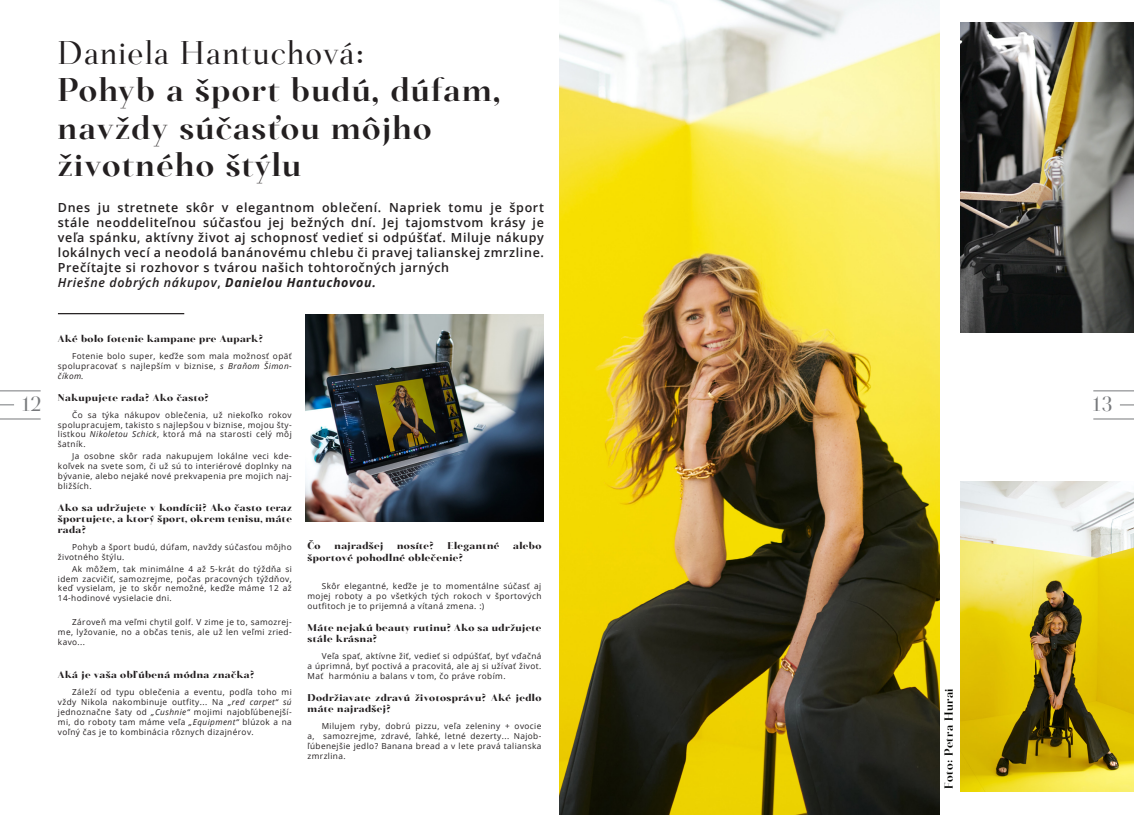
<style>
.page{position:relative;width:1134px;height:815px;background:#fff}
.page>*{position:absolute;margin:0;border:0;box-sizing:border-box;transform-origin:0 0}
.Headlines{font:600 31.25px/37.5px "Salinas";letter-spacing:.05em;color:#231f20}
.Headlines-2{font:31.25px "Salinas";letter-spacing:.05em;color:#231f20}
.t1{font:20px "Salinas";color:#76787b}
.subheadlines{font:600 12.5px/15px "Open Sans";letter-spacing:.05em;color:#231f20;text-align:justify}
.subheadlines-2{font:italic 600 12.5px "Open Sans";letter-spacing:.05em;color:#231f20}
.img-heading{font:600 11.25px "Salinas";letter-spacing:.05em;color:#040503}
.clanky-headlines{font:700 9.38px/11.2px "Salinas";letter-spacing:.05em;color:#231f20}
.clanky{font:8.25px/9.9px "Open Sans";letter-spacing:.05em;color:#231f20;text-align:justify}
.s1{font-style:normal}
.s2{font-weight:700}
.s3{font-style:italic}
</style>
<div class="page">
<svg style="left:0;top:405px;width:14px;height:1px"></svg>
<hr style="left:0;top:391px;width:41px;height:1px;background:#76787b">
<hr style="left:0;top:419px;width:41px;height:1px;background:#76787b">
<svg style="left:1120px;top:405px;width:14px;height:1px"></svg>
<hr style="left:1093px;top:391px;width:41px;height:1px;background:#76787b">
<hr style="left:1093px;top:419px;width:41px;height:1px;background:#76787b">
<hr style="left:58px;top:313px;width:126px;height:1px;background:#231f20">
<img style="left:560px;top:0;width:379px;height:815px">
<img style="left:960px;top:481px;width:174px;height:310px">
<img style="left:305px;top:314px;width:239px;height:208px">
<img style="left:960px;top:22px;width:174px;height:310px">
<p class="Headlines-2" style="left:58px;top:35px;width:308px">Daniela Hantuchová:</p>
<p class="Headlines" style="left:58px;top:72px;width:444px">Pohyb a šport budú, dúfam, navždy súčasťou môjho životného štýlu</p>
<p class="subheadlines" style="left:58px;top:200px;width:487px">Dnes ju stretnete skôr v elegantnom oblečení. Napriek tomu je šport stále neoddeliteľnou súčasťou jej bežných dní. Jej tajomstvom krásy je veľa spánku, aktívny život aj schopnosť vedieť si odpúšťať. Miluje nákupy lokálnych vecí a neodolá banánovému chlebu či pravej talianskej zmrzline.<br>Prečítajte si rozhovor s tvárou našich tohtoročných jarných</p>
<p class="subheadlines-2" style="left:58px;top:274px;width:319px">Hriešne dobrých nákupov<span class="s1">,</span> <span class="s2">Danielou Hantuchovou.</span></p>
<p class="clanky-headlines" style="left:58px;top:333px;width:207px">Aké bolo fotenie kampane pre Aupark?</p>
<p class="clanky" style="left:58px;top:351px;width:235px;text-indent:14px">Fotenie bolo super, keďže som mala možnosť opäť spolupracovať s najlepším v biznise, <span class="s3">s Braňom Šimon&shy;číkom.</span></p>
<p class="clanky-headlines" style="left:58px;top:392px;width:152px">Nakupujete rada? Ako často?</p>
<p class="clanky" style="left:58px;top:410px;width:235px;text-indent:14px">Čo sa týka nákupov oblečenia, už niekoľko rokov spolupracujem, takisto s najlepšou v biznise, mojou šty&shy;listkou <span class="s3">Nikoletou Schick</span>, ktorá má na starosti celý môj šatník.</p>
<p class="clanky" style="left:58px;top:451px;width:235px;text-indent:14px">Ja osobne skôr rada nakupujem lokálne veci kde&shy;koľvek na svete som, či už sú to interiérové doplnky na bývanie, alebo nejaké nové prekvapenia pre mojich naj&shy;bližších.</p>
<p class="clanky-headlines" style="left:58px;top:502px;width:235px;text-align:justify">Ako sa udržujete v kondícii? Ako často teraz športujete, a ktorý šport, okrem tenisu, máte rada?</p>
<p class="clanky" style="left:58px;top:542px;width:235px;text-indent:14px">Pohyb a šport budú, dúfam, navždy súčasťou môjho životného štýlu.</p>
<p class="clanky" style="left:58px;top:564px;width:235px;text-indent:14px">Ak môžem, tak minimálne 4 až 5-krát do týždňa si idem zacvičiť, samozrejme, počas pracovných týždňov, keď vysielam, je to skôr nemožné, keďže máme 12 až 14-hodinové vysielacie dni.</p>
<p class="clanky" style="left:58px;top:617px;width:235px;text-indent:14px">Zároveň ma veľmi chytil golf. V zime je to, samozrej&shy;me, lyžovanie, no a občas tenis, ale už len veľmi zried&shy;kavo...</p>
<p class="clanky-headlines" style="left:58px;top:669px;width:198px">Aká je vaša obľúbená módna značka?</p>
<p class="clanky" style="left:58px;top:687px;width:235px;text-indent:14px">Záleží od typu oblečenia a eventu, podľa toho mi vždy Nikola nakombinuje outfity... Na <span class="s3">„red carpet“ sú </span>jednoznačne šaty od <span class="s3">„Cushnie“</span> mojimi najobľúbenejší&shy;mi, do roboty tam máme veľa <span class="s3">„Equipment“</span> blúzok a na voľný čas je to kombinácia rôznych dizajnérov.</p>
<h2 class="t1" style="left:21px;top:393px;width:22px">12</h2>
<h2 class="t1" style="left:1092px;top:393px;width:22px">13</h2>
<p class="clanky-headlines" style="left:308px;top:540px;width:15px">Čo</p>
<p class="clanky-headlines" style="left:334px;top:540px;width:50px">najradšej</p>
<p class="clanky-headlines" style="left:397px;top:540px;width:38px">nosíte?</p>
<p class="clanky-headlines" style="left:448px;top:540px;width:53px">Elegantné</p>
<p class="clanky-headlines" style="left:513px;top:540px;width:30px">alebo</p>
<p class="clanky-headlines" style="left:308px;top:552px;width:157px">športové pohodlné oblečenie?</p>
<p class="clanky" style="left:308px;top:581px;width:235px;text-indent:14px">Skôr elegantné, keďže je to momentálne súčasť aj mojej roboty a po všetkých tých rokoch v športových outfitoch je to prijemná a vítaná zmena. :)</p>
<p class="clanky-headlines" style="left:308px;top:622px;width:235px">Máte nejakú beauty rutinu? Ako sa udržujete stále krásna?</p>
<p class="clanky" style="left:308px;top:651px;width:235px;text-indent:14px">Veľa spať, aktívne žiť, vedieť si odpúšťať, byť vďačná a úprimná, byť poctivá a pracovitá, ale aj si užívať život.<br>Mať harmóniu a balans v tom, čo práve robím.</p>
<p class="clanky-headlines" style="left:308px;top:692px;width:235px">Dodržiavate zdravú životosprávu? Aké jedlo máte najradšej?</p>
<p class="clanky" style="left:308px;top:721px;width:235px;text-indent:14px">Milujem ryby, dobrú pizzu, veľa zeleniny + ovocie a, samozrejme, zdravé, ľahké, letné dezerty... Najob&shy;ľúbenejšie jedlo? Banana bread a v lete pravá talianska zmrzlina.</p>
<p class="img-heading" style="left:942px;top:789px;width:102px;rotate:-90deg">Foto: Petra Hurai</p>
</div>
